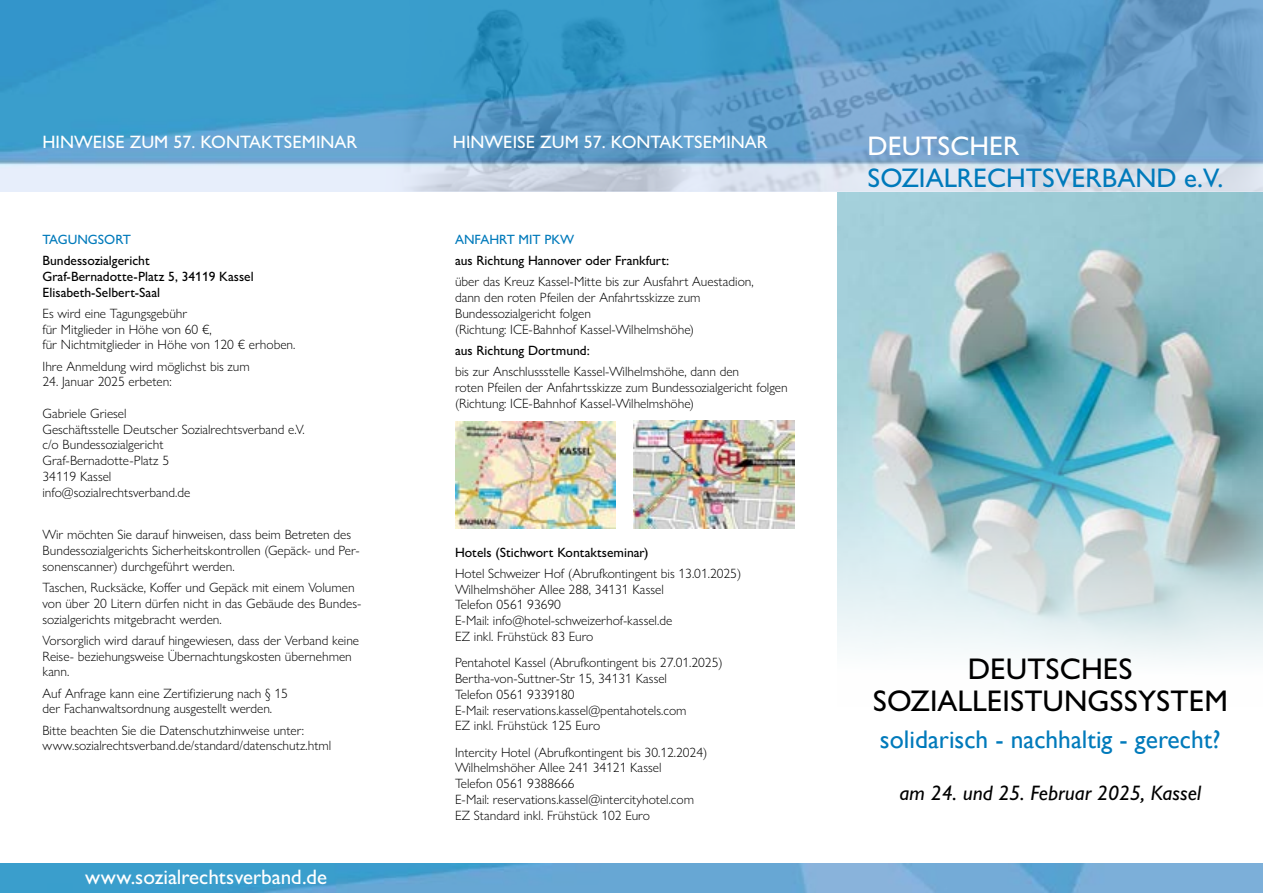
<style>
.page{position:relative;width:1263px;height:893px;background:#fff}
.page>*{position:absolute;margin:0;border:0;box-sizing:border-box;transform-origin:0 0}
.t1{font:500 30px/32.1px "Gill Sans Nova";color:#000;text-align:center}
.t2{font:500 27px "Gill Sans Nova";color:#007abb}
.t3{font:500 27px "Gill Sans Nova";color:#fff}
.t4{font:25.5px "Gill Sans";color:#007abb}
.t5{font:italic 500 21px "Gill Sans Nova";color:#000}
.t6{font:500 21px "Gill Sans Nova";color:#fff}
.t7{font:500 18px "Gill Sans Nova";color:#fff}
.t8{font:300 13.5px/15.8px "Gill Sans Nova";color:#000}
.t9{font:500 13.5px/15.8px "Gill Sans Nova";color:#000}
.t10{font:500 13.5px "Gill Sans Nova";color:#007abb}
</style>
<div class="page">
<img style="left:838px;top:192px;width:425px;height:468px">
<img style="left:0;top:0;width:1263px;height:191px">
<img style="left:0;top:863px;width:1263px;height:30px">
<img style="left:455px;top:421px;width:161px;height:108px">
<img style="left:633px;top:421px;width:162px;height:108px">
<h3 class="t7" style="left:43px;top:131px;width:316px">HINWEISE ZUM 57. KONTAKTSEMINAR</h3>
<h3 class="t7" style="left:453px;top:131px;width:316px">HINWEISE ZUM 57. KONTAKTSEMINAR</h3>
<p class="t10" style="left:43px;top:231px;width:90px">TAGUNGSORT</p>
<p class="t9" style="left:43px;top:252px;width:213px">Bundessozialgericht<br>Graf-Bernadotte-Platz 5, 34119 Kassel<br>Elisabeth-Selbert-Saal</p>
<p class="t8" style="left:43px;top:305px;width:254px">Es wird eine Tagungsgebühr<br>für Mitglieder in Höhe von 60 €,<br>für Nichtmitglieder in Höhe von 120 € erhoben.</p>
<p class="t8" style="left:43px;top:358px;width:209px">Ihre Anmeldung wird möglichst bis zum</p>
<p class="t8" style="left:43px;top:374px;width:131px">24. Januar 2025 erbeten:</p>
<p class="t8" style="left:43px;top:405px;width:264px">Gabriele Griesel<br>Geschäftsstelle Deutscher Sozialrechtsverband e.V. c/o Bundessozialgericht<br>Graf-Bernadotte-Platz 5<br>34119 Kassel<br>info@sozialrechtsverband.de</p>
<p class="t8" style="left:43px;top:527px;width:319px">Wir möchten Sie darauf hinweisen, dass beim Betreten des<br>Bundessozialgerichts Sicherheitskontrollen (Gepäck- und Per&shy;sonenscanner) durchgeführt werden.</p>
<p class="t8" style="left:43px;top:579px;width:320px">Taschen, Rucksäcke, Koffer und Gepäck mit einem Volumen von über 20 Litern dürfen nicht in das Gebäude des Bundes&shy;sozialgerichts mitgebracht werden.</p>
<p class="t8" style="left:43px;top:632px;width:318px">Vorsorglich wird darauf hingewiesen, dass der Verband keine<br>Reise- beziehungsweise Übernachtungskosten übernehmen kann.</p>
<p class="t8" style="left:43px;top:685px;width:247px">Auf Anfrage kann eine Zertifizierung nach § 15 der Fachanwaltsordnung ausgestellt werden.</p>
<p class="t8" style="left:43px;top:722px;width:290px">Bitte beachten Sie die Datenschutzhinweise unter: www.sozialrechtsverband.de/standard/datenschutz.html</p>
<h3 class="t6" style="left:85px;top:864px;width:244px">www.sozialrechtsverband.de</h3>
<p class="t10" style="left:455px;top:231px;width:121px">ANFAHRT MIT PKW</p>
<p class="t9" style="left:455px;top:252px;width:216px">aus Richtung Hannover oder Frankfurt:</p>
<p class="t8" style="left:455px;top:274px;width:300px">über das Kreuz Kassel-Mitte bis zur Ausfahrt Auestadion, dann den roten Pfeilen der Anfahrtsskizze zum Bundessozialgericht folgen<br>(Richtung: ICE-Bahnhof Kassel-Wilhelmshöhe)</p>
<p class="t9" style="left:455px;top:342px;width:136px">aus Richtung Dortmund:</p>
<p class="t8" style="left:455px;top:363px;width:334px">bis zur Anschlussstelle Kassel-Wilhelmshöhe, dann den<br>roten Pfeilen der Anfahrtsskizze zum Bundessozialgericht folgen (Richtung: ICE-Bahnhof Kassel-Wilhelmshöhe)</p>
<p class="t9" style="left:455px;top:544px;width:195px">Hotels (Stichwort Kontaktseminar)</p>
<p class="t8" style="left:455px;top:565px;width:288px">Hotel Schweizer Hof (Abrufkontingent bis 13.01.2025)<br>Wilhelmshöher Allee 288, 34131 Kassel<br>Telefon 0561 93690<br>E-Mail: info@hotel-schweizerhof-kassel.de<br>EZ inkl. Frühstück 83 Euro</p>
<p class="t8" style="left:455px;top:655px;width:269px">Pentahotel Kassel (Abrufkontingent bis 27.01.2025)<br>Bertha-von-Suttner-Str 15, 34131 Kassel<br>Telefon 0561 9339180<br>E-Mail: reservations.kassel@pentahotels.com<br>EZ inkl. Frühstück 125 Euro</p>
<p class="t8" style="left:455px;top:744px;width:254px">Intercity Hotel (Abrufkontingent bis 30.12.2024)<br>Wilhelmshöher Allee 241 34121 Kassel<br>Telefon 0561 9388666<br>E-Mail: reservations.kassel@intercityhotel.com EZ Standard inkl. Frühstück 102 Euro</p>
<h2 class="t3" style="left:867px;top:129px;width:153px">DEUTSCHER</h2>
<h2 class="t2" style="left:867px;top:162px;width:357px">SOZIALRECHTSVERBAND e.V.</h2>
<h1 class="t1" style="left:873px;top:652px;width:357px">DEUTSCHES<br>SOZIALLEISTUNGSSYSTEM</h1>
<h3 class="t4" style="left:880px;top:724px;width:342px">solidarisch - nachhaltig - gerecht?</h3>
<h3 class="t5" style="left:899px;top:780px;width:303px">am 24. und 25. Februar 2025, Kassel</h3>
</div>
